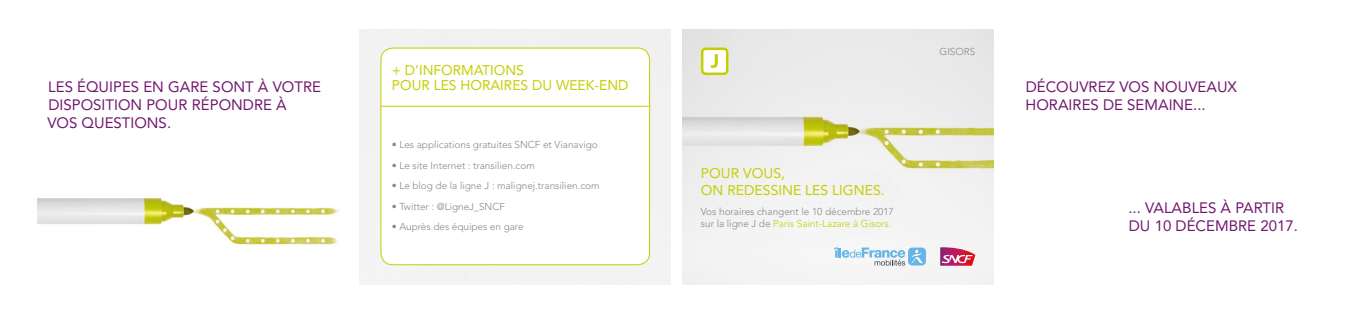
<style>
.page{position:relative;width:1353px;height:312px;background:#fff}
.page>*{position:absolute;margin:0;border:0;box-sizing:border-box;transform-origin:0 0}
.t1{font:15px/18px "Avenir LT Std";color:#71196f}
.t2{font:14px/15px "Avenir LT Std";color:#c5ce00}
.t3{font:300 10px/12px "Avenir LT Std";color:#878787}
.s1{color:#c5ce00}
</style>
<div class="page">
<div style="left:359px;top:29px;width:311px;height:255px;background:#f2f2f2"></div>
<div style="left:381px;top:48px;width:268px;height:217px;background:#fff;border-radius:12px"></div>
<div style="left:380px;top:48px;width:270px;height:217px;border:1px solid #c5ce00;border-radius:12px"></div>
<hr style="left:380px;top:106px;width:270px;height:1px;background:#c5ce00">
<img style="left:682px;top:29px;width:311px;height:255px">
<div style="left:701px;top:48px;width:26px;height:26px;background:#fff;border-radius:4px"></div>
<div style="left:700px;top:48px;width:28px;height:27px;border:2px solid #c5ce00;border-radius:4px"></div>
<svg style="left:710px;top:54px;width:7px;height:14px"></svg>
<svg style="left:940px;top:247px;width:35px;height:19px"></svg>
<svg style="left:833px;top:247px;width:72px;height:18px"></svg>
<div style="left:907px;top:247px;width:18px;height:18px;background:#65b5e6;border-radius:4px"></div>
<svg style="left:911px;top:249px;width:11px;height:14px"></svg>
<img style="left:37px;top:197px;width:302px;height:49px">
<h1 class="t1" style="left:47px;top:78px;width:275px">LES ÉQUIPES EN GARE SONT À VOTRE<br>DISPOSITION POUR RÉPONDRE À<br>VOS QUESTIONS.</h1>
<h2 class="t2" style="left:392px;top:63px;width:238px">+ D’INFORMATIONS<br>POUR LES HORAIRES DU WEEK-END</h2>
<p class="t3" style="left:392px;top:139px;width:207px">• Les applications gratuites SNCF et Vianavigo</p>
<p class="t3" style="left:392px;top:159px;width:145px">• Le site Internet : transilien.com</p>
<p class="t3" style="left:392px;top:180px;width:209px">• Le blog de la ligne J : malignej.transilien.com</p>
<p class="t3" style="left:392px;top:200px;width:115px">• Twitter : @LigneJ_SNCF</p>
<p class="t3" style="left:392px;top:221px;width:133px">• Auprès des équipes en gare</p>
<h2 class="t2" style="left:700px;top:165px;width:185px;line-height:17px">POUR VOUS,<br>ON REDESSINE LES LIGNES.</h2>
<p class="t3" style="left:700px;top:205px;width:194px">Vos horaires changent le 10 décembre 2017 sur la ligne J de <span class="s1">Paris Saint-Lazare à Gisors.</span></p>
<p class="t3" style="left:939px;top:46px;width:37px">GISORS</p>
<h1 class="t1" style="left:1025px;top:78px;width:213px">DÉCOUVREZ VOS NOUVEAUX<br>HORAIRES DE SEMAINE...</h1>
<h1 class="t1" style="left:1128px;top:199px;width:171px">... VALABLES À PARTIR<br>DU 10 DÉCEMBRE 2017.</h1>
</div>
